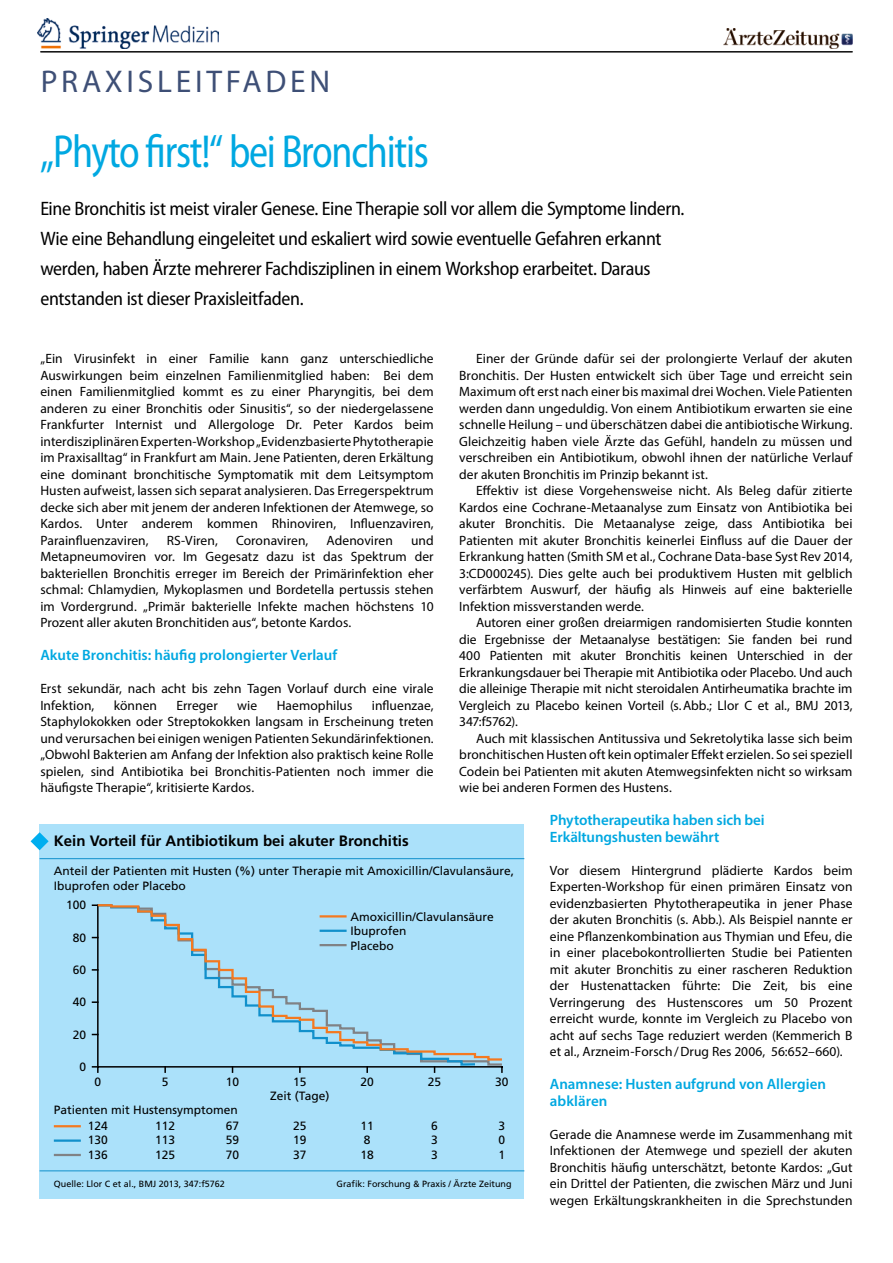
<style>
.page{position:relative;width:893px;height:1263px;background:#fff}
.page>*{position:absolute;margin:0;border:0;box-sizing:border-box;transform-origin:0 0}
.H_64_Headline{font:semi-condensed 46.5px "Myriad Pro";letter-spacing:-.03em;color:#00a8e1;scale:.89 1}
.Schutztitel-Links{font:31.5px "Myriad Pro";letter-spacing:.12em;color:#3e4f76}
.V_Übervorspann_oben{font:semi-condensed 19.5px/30px "Myriad Pro";letter-spacing:-.02em;color:#000}
.G_Grundtext_oE{font:600 15px/16.5px "Myriad Pro";color:#00a8e1}
.t1{font:700 15px "Frutiger";color:#000}
.G_Grundtext_oE-2{font:13.5px/16.5px "Myriad Pro";letter-spacing:.005em;color:#000;text-align:justify}
.G_Grundtext_mE{font:13.5px/16.5px "Myriad Pro";color:#000;text-align:justify}
.t2{font:12px/14.4px "Frutiger LT Std";color:#000}
.t3{font:9px "Frutiger";color:#000}
</style>
<div class="page">
<hr style="left:40px;top:52px;width:813px;height:1px;background:#000">
<hr style="left:40px;top:51px;width:813px;height:1px;background:#000">
<img style="left:723px;top:28px;width:130px;height:21px">
<div style="left:40px;top:824px;width:484px;height:374px;background:#abe1fa"></div>
<hr style="left:40px;top:1170px;width:484px;height:1px;background:#1190cb">
<svg style="left:31px;top:832px;width:18px;height:18px"></svg>
<hr style="left:40px;top:858px;width:484px;height:1px;background:#1190cb">
<hr style="left:97px;top:905px;width:2px;height:162px;background:#000">
<hr style="left:98px;top:1066px;width:404px;height:1px;background:#000">
<svg style="left:93px;top:1066px;width:6px;height:6px"></svg>
<svg style="left:96px;top:904px;width:406px;height:158px"></svg>
<hr style="left:320px;top:930px;width:27px;height:2px;background:#1190cb">
<hr style="left:320px;top:944px;width:27px;height:2px;background:#808285">
<hr style="left:54px;top:1125px;width:27px;height:2px;background:#f47920">
<hr style="left:54px;top:1139px;width:27px;height:3px;background:#1190cb">
<hr style="left:54px;top:1154px;width:27px;height:2px;background:#808285">
<img style="left:37px;top:19px;width:182px;height:30px">
<p class="Schutztitel-Links" style="left:41px;top:62px;width:291px">PRAXISLEITFADEN</p>
<p class="H_64_Headline" style="left:40px;top:126px;width:438px">„Phyto first!“ bei Bronchitis</p>
<p class="V_Übervorspann_oben" style="left:40px;top:194px;width:646px">Eine Bronchitis ist meist viraler Genese. Eine Therapie soll vor allem die Symptome lindern.<br>Wie eine Behandlung eingeleitet und eskaliert wird sowie eventuelle Gefahren erkannt werden, haben Ärzte mehrerer Fachdisziplinen in einem Workshop erarbeitet. Daraus entstanden ist dieser Praxisleitfaden.</p>
<p class="G_Grundtext_oE-2" style="left:40px;top:350px;width:395px">„Ein Virusinfekt in einer Familie kann ganz unterschiedliche Auswirkungen beim einzelnen Familienmitglied haben: Bei dem einen Familienmitglied kommt es zu einer Pharyngitis, bei dem anderen zu einer Bronchitis oder Sinusitis“, so der niedergelassene Frankfurter Internist und Allergologe Dr. Peter Kardos beim interdisziplinärenExperten-Workshop„EvidenzbasiertePhytotherapie im Praxisalltag“ in Frankfurt am Main. Jene -Patienten, deren Erkältung eine dominant bronchitische Symptomatik mit dem Leitsymptom Husten aufweist, lassen sich separat analysieren. Das Erregerspektrum decke sich aber mit jenem der anderen Infektionen der Atemwege, so Kardos. Unter anderem kommen Rhinoviren, Influenzaviren, Parainfluenzaviren,</p>
<p class="G_Grundtext_mE" style="left:459px;top:350px;width:395px;text-indent:17px">Einer der Gründe dafür sei der prolongierte Verlauf der akuten Bronchitis. Der Husten entwickelt sich über Tage und erreicht sein Maximum oft erst nach einer bis maximal drei Wochen. Viele Patienten werden dann ungeduldig. Von einem Antibiotikum erwarten sie eine schnelle Heilung – und überschätzen dabei die antibiotische Wirkung.<br>Gleichzeitig haben viele Ärzte das Gefühl, handeln zu müssen und verschreiben ein Antibiotikum, obwohl ihnen der natürliche Verlauf der akuten Bronchitis im Prinzip bekannt ist.</p>
<p class="G_Grundtext_mE" style="left:459px;top:482px;width:395px;text-indent:17px">Effektiv ist diese Vorgehensweise nicht. Als Beleg dafür zitierte Kardos eine Cochrane-Metaanalyse zum Einsatz von Antibiotika bei akuter Bronchitis. Die Metaanalyse zeige, dass Antibiotika bei Patienten mit akuter Bronchitis keinerlei Einfluss auf die -Dauer der Erkrankung hatten (Smith SM et al., Cochrane Data-base Syst Rev 2014, 3:CD000245). Dies gelte auch bei produktivem Husten mit gelblich verfärbtem Auswurf, der häufig als Hinweis auf eine bakterielle Infektion missverstanden werde.</p>
<p class="G_Grundtext_mE" style="left:459px;top:614px;width:395px;text-indent:17px">Autoren einer großen dreiarmigen randomisierten Studie konnten die Ergebnisse der Metaanalyse bestätigen: Sie fanden bei rund 400 Patienten mit akuter Bronchitis keinen Unterschied in der Erkrankungsdauer bei Therapie mit Antibiotika oder Placebo. Und auch die alleinige Therapie mit nicht steroidalen Antirheumatika brachte im Vergleich zu Placebo keinen Vorteil (s.Abb.; Llor C et al., BMJ 2013, 347:f5762).</p>
<p class="G_Grundtext_mE" style="left:459px;top:730px;width:395px;text-indent:17px">Auch mit klassischen Antitussiva und Sekretolytika lasse sich beim bronchitischenHusten oft kein optimaler Effekt erzielen. So seispeziell Codein bei Patienten mit akuten Atemwegsinfekten nicht so wirksam wie bei anderen Formen des Hustens.</p>
<p class="G_Grundtext_oE" style="left:550px;top:812px;width:216px">Phytotherapeutika haben sich bei<br>Erkältungshusten bewährt</p>
<p class="G_Grundtext_oE-2" style="left:550px;top:862px;width:304px">Vor diesem Hintergrund plädierte Kardos beim Experten-Workshop für einen primären Einsatz von evidenzbasierten Phytotherapeutika in jener Phase der akuten Bronchitis (s. Abb.). Als Beispiel nannte er eine Pflanzenkombination aus Thymian und Efeu, die in einer placebokontrollierten Studie bei Patienten mit akuter Bronchitis zu einer rascheren Reduktion der Hustenattacken führte: Die Zeit, bis eine Verringerung des Hustenscores um 50 Prozent erreicht wurde, konnte im Vergleich zu Placebo von acht auf sechs Tage reduziert werden (Kemmerich B et al., Arzneim-Forsch/Drug Res 2006, 56:652–660).</p>
<p class="G_Grundtext_oE" style="left:550px;top:1076px;width:278px">Anamnese: Husten aufgrund von Allergien abklären</p>
<p class="G_Grundtext_oE-2" style="left:550px;top:1126px;width:304px">Gerade die Anamnese werde im Zusammenhang mit Infektionen der Atemwege und speziell der akuten Bronchitis häufig unterschätzt, betonte Kardos: „Gut ein Drittel der Patienten, die zwischen März und Juni wegen Erkältungskrankheiten in die Sprechstunden</p>
<p class="G_Grundtext_oE-2" style="left:40px;top:532px;width:395px;text-indent:371px">und Metapneumoviren vor. Im Gegesatz dazu ist das Spektrum der bakteriellen Bronchitis erreger im Bereich der Primärinfektion eher schmal: Chlamydien, Mykoplasmen und Bordetella pertussis stehen im Vordergrund. „Primär bakterielle Infekte machen höchstens 10<br>Prozent aller akuten Bronchitiden aus“, betonte Kardos.</p>
<p class="G_Grundtext_oE" style="left:40px;top:647px;width:298px">Akute Bronchitis: häufig prolongierter Verlauf</p>
<p class="G_Grundtext_oE-2" style="left:40px;top:680px;width:395px">Erst sekundär, nach acht bis zehn Tagen Vorlauf durch eine virale<br>Infektion,</p>
<p class="G_Grundtext_oE-2" style="left:167px;top:532px;width:52px">RS-Viren,</p>
<p class="G_Grundtext_oE-2" style="left:236px;top:532px;width:74px">Coronaviren,</p>
<p class="G_Grundtext_oE-2" style="left:327px;top:532px;width:68px">Adenoviren</p>
<p class="G_Grundtext_oE-2" style="left:40px;top:697px;width:395px;text-indent:331px">influenzae, Staphylokokken oder Streptokokken langsam in Erscheinung treten und verursachen bei einigen wenigen Patienten Sekundärinfektionen. „Obwohl Bakterien am Anfang der Infektion also praktisch keine Rolle spielen, sind Antibiotika bei Bronchitis-Patienten noch immer die häufigste Therapie“, kritisierte Kardos.</p>
<p class="G_Grundtext_oE-2" style="left:114px;top:697px;width:45px">können</p>
<p class="G_Grundtext_oE-2" style="left:176px;top:697px;width:43px">Erreger</p>
<p class="G_Grundtext_oE-2" style="left:237px;top:697px;width:22px">wie</p>
<p class="G_Grundtext_oE-2" style="left:277px;top:697px;width:77px">Haemophilus</p>
<p class="t1" style="left:54px;top:832px;width:356px">Kein Vorteil für Antibiotikum bei akuter Bronchitis</p>
<p class="t2" style="left:54px;top:864px;width:462px">Anteil der Patienten mit Husten (%) unter Therapie mit Amoxicillin/Clavulansäure,<br>Ibuprofen oder Placebo</p>
<p class="t2" style="left:66px;top:898px;width:22px">100</p>
<p class="t2" style="left:73px;top:930px;width:15px">80</p>
<p class="t2" style="left:73px;top:963px;width:15px">60</p>
<p class="t2" style="left:73px;top:995px;width:15px">40</p>
<p class="t2" style="left:73px;top:1027px;width:15px">20</p>
<p class="t2" style="left:79px;top:1059px;width:8px">0</p>
<p class="t2" style="left:350px;top:909px;width:145px">Amoxicillin/Clavulansäure<br>Ibuprofen<br>Placebo</p>
<p class="t2" style="left:162px;top:1074px;width:8px">5</p>
<p class="t2" style="left:226px;top:1074px;width:15px">10</p>
<p class="t2" style="left:293px;top:1074px;width:15px">15</p>
<p class="t2" style="left:361px;top:1074px;width:15px">20</p>
<p class="t2" style="left:428px;top:1074px;width:15px">25</p>
<p class="t2" style="left:495px;top:1074px;width:15px">30</p>
<p class="t2" style="left:94px;top:1074px;width:8px">0</p>
<p class="t2" style="left:270px;top:1089px;width:61px">Zeit (Tage)</p>
<p class="t2" style="left:88px;top:1101px;width:152px;line-height:16.4px;text-indent:-34px">Patienten mit Hustensymptomen<br>124</p>
<p class="t2" style="left:88px;top:1133px;width:22px">130<br>136</p>
<p class="t2" style="left:155px;top:1119px;width:22px;text-align:justify">112<br>113<br>125</p>
<p class="t2" style="left:226px;top:1119px;width:15px;text-align:justify">67<br>59<br>70</p>
<p class="t2" style="left:293px;top:1119px;width:15px;text-align:justify">25<br>19<br>37</p>
<p class="t2" style="left:361px;top:1119px;width:15px">11<br>8<br>18</p>
<p class="t2" style="left:431px;top:1119px;width:8px;text-align:justify">6<br>3<br>3</p>
<p class="t2" style="left:499px;top:1119px;width:8px;text-align:justify">3<br>0<br>1</p>
<p class="t3" style="left:54px;top:1179px;width:173px">Quelle: Llor C et al., BMJ 2013, 347:f5762</p>
<p class="t3" style="left:337px;top:1179px;width:177px">Grafik: Forschung &amp; Praxis / Ärzte Zeitung</p>
</div>
